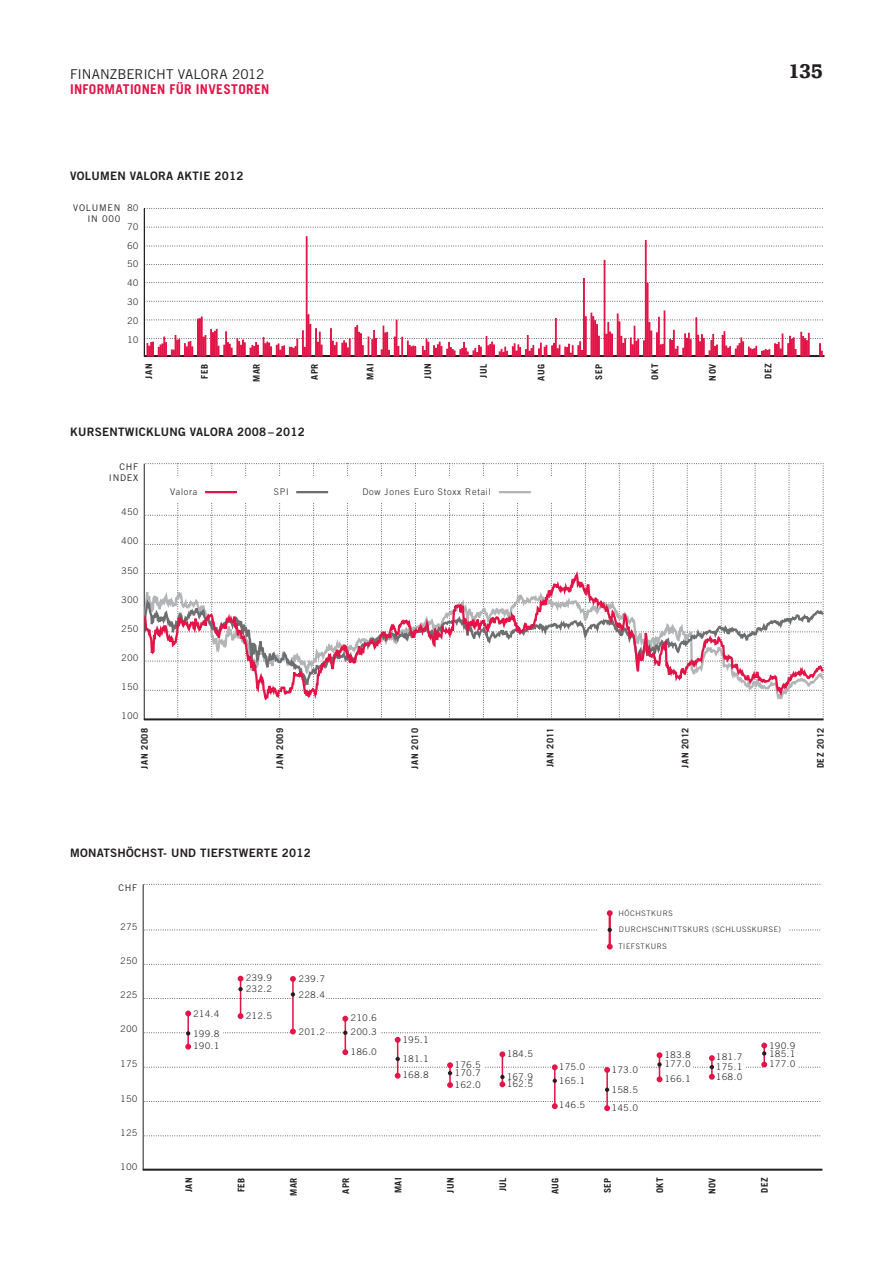
<style>
.page{position:relative;width:893px;height:1263px;background:#fff}
.page>*{position:absolute;margin:0;border:0;box-sizing:border-box;transform-origin:0 0}
.t1{font:900 21px "Egyptienne F";color:#231f20}
.t2{font:700 13.5px/15px "Trade Gothic";letter-spacing:.02em;color:#e31548}
.t3{font:11.7px "Trade Gothic Bold Two";letter-spacing:.02em;color:#231f20}
.t4{font:300 9.15px/18.8px "Trade Gothic";letter-spacing:.08em;color:#231f20}
.t5{font:700 9.15px "Trade Gothic";letter-spacing:.06em;color:#231f20}
.t6{font:9.15px/10.6px "Trade Gothic";letter-spacing:.08em;color:#231f20;text-align:right}
.t7{font:300 7.65px "Trade Gothic";letter-spacing:.08em;color:#231f20}
.s1{font-weight:400;color:#231f20}
</style>
<div class="page">
<svg style="left:145px;top:208px;width:678px;height:1px"></svg>
<svg style="left:145px;top:227px;width:678px;height:1px"></svg>
<hr style="left:144px;top:208px;width:1px;height:148px;background:#231f20">
<hr style="left:144px;top:355px;width:680px;height:2px;background:#231f20">
<svg style="left:147px;top:236px;width:676px;height:120px"></svg>
<svg style="left:145px;top:964px;width:676px;height:1px"></svg>
<svg style="left:145px;top:884px;width:676px;height:1px"></svg>
<svg style="left:145px;top:1135px;width:676px;height:1px"></svg>
<hr style="left:143px;top:884px;width:1px;height:286px;background:#231f20">
<hr style="left:143px;top:1169px;width:679px;height:2px;background:#231f20">
<hr style="left:187px;top:1011px;width:2px;height:34px;background:#e31548">
<hr style="left:240px;top:979px;width:1px;height:37px;background:#e31548">
<hr style="left:292px;top:979px;width:2px;height:52px;background:#e31548">
<hr style="left:345px;top:1019px;width:1px;height:33px;background:#e31548">
<hr style="left:554px;top:1067px;width:2px;height:39px;background:#e31548">
<hr style="left:606px;top:1070px;width:2px;height:38px;background:#e31548">
<svg style="left:185px;top:1010px;width:6px;height:6px"></svg>
<svg style="left:238px;top:1013px;width:5px;height:6px"></svg>
<svg style="left:145px;top:976px;width:676px;height:23px"></svg>
<svg style="left:342px;top:1016px;width:6px;height:5px"></svg>
<svg style="left:145px;top:1101px;width:676px;height:10px"></svg>
<svg style="left:145px;top:1028px;width:676px;height:64px"></svg>
<hr style="left:609px;top:913px;width:2px;height:33px;background:#e31548">
<svg style="left:607px;top:910px;width:6px;height:6px"></svg>
<svg style="left:607px;top:944px;width:6px;height:5px"></svg>
<svg style="left:145px;top:928px;width:676px;height:4px"></svg>
<svg style="left:146px;top:463px;width:678px;height:257px"></svg>
<hr style="left:144px;top:718px;width:679px;height:2px;background:#231f20">
<hr style="left:144px;top:464px;width:1px;height:256px;background:#231f20">
<div style="left:153px;top:477px;width:414px;height:25px;background:#fff"></div>
<svg style="left:143px;top:704px;width:681px;height:3px"></svg>
<svg style="left:143px;top:567px;width:681px;height:137px"></svg>
<hr style="left:205px;top:491px;width:32px;height:2px;background:#e31548">
<hr style="left:296px;top:491px;width:32px;height:2px;background:#6d6e70">
<hr style="left:499px;top:491px;width:32px;height:2px;background:#b2b4b6">
<p class="t2" style="left:70px;top:67px;width:201px"><span class="s1">FINANZBERICHT VALORA 2012<br></span>INFORMATIONEN FÜR INVESTOREN</p>
<p class="t1" style="left:789px;top:63px;width:36px">135</p>
<p class="t3" style="left:70px;top:171px;width:175px">VOLUMEN VALORA AKTIE 2012</p>
<p class="t6" style="left:73px;top:203px;width:49px">VOLUMEN<br>IN 000</p>
<p class="t4" style="left:128px;top:199px;width:12px;text-align:justify">80<br>70<br>60<br>50<br>40<br>30<br>20<br>10</p>
<p class="t5" style="left:146px;top:379px;width:16px;rotate:-90deg">JAN</p>
<p class="t5" style="left:201px;top:379px;width:16px;rotate:-90deg">FEB</p>
<p class="t5" style="left:253px;top:382px;width:20px;rotate:-90deg">MAR</p>
<p class="t5" style="left:311px;top:380px;width:18px;rotate:-90deg">APR</p>
<p class="t5" style="left:367px;top:380px;width:17px;rotate:-90deg">MAI</p>
<p class="t5" style="left:425px;top:379px;width:17px;rotate:-90deg">JUN</p>
<p class="t5" style="left:480px;top:377px;width:15px;rotate:-90deg">JUL</p>
<p class="t5" style="left:538px;top:381px;width:18px;rotate:-90deg">AUG</p>
<p class="t5" style="left:596px;top:380px;width:17px;rotate:-90deg">SEP</p>
<p class="t5" style="left:651px;top:380px;width:17px;rotate:-90deg">OKT</p>
<p class="t5" style="left:709px;top:381px;width:18px;rotate:-90deg">NOV</p>
<p class="t5" style="left:765px;top:379px;width:17px;rotate:-90deg">DEZ</p>
<p class="t3" style="left:70px;top:427px;width:236px">KURSENTWICKLUNG VALORA 2008 – 2012</p>
<p class="t6" style="left:109px;top:462px;width:31px">CHF<br>INDEX</p>
<p class="t4" style="left:122px;top:503px;width:18px">450</p>
<p class="t4" style="left:122px;top:532px;width:18px">400</p>
<p class="t4" style="left:122px;top:562px;width:18px">350</p>
<p class="t4" style="left:122px;top:591px;width:18px">300</p>
<p class="t4" style="left:122px;top:620px;width:18px">250</p>
<p class="t4" style="left:122px;top:649px;width:18px">200</p>
<p class="t4" style="left:122px;top:678px;width:18px">150</p>
<p class="t4" style="left:122px;top:707px;width:18px">100</p>
<p class="t4" style="left:170px;top:483px;width:29px">Valora</p>
<p class="t4" style="left:274px;top:483px;width:16px">SPI</p>
<p class="t4" style="left:362px;top:483px;width:130px">Dow Jones Euro Stoxx Retail</p>
<p class="t5" style="left:141px;top:768px;width:42px;rotate:-90deg">JAN 2008</p>
<p class="t5" style="left:276px;top:768px;width:42px;rotate:-90deg">JAN 2009</p>
<p class="t5" style="left:412px;top:768px;width:42px;rotate:-90deg">JAN 2010</p>
<p class="t5" style="left:547px;top:767px;width:41px;rotate:-90deg">JAN 2011</p>
<p class="t5" style="left:682px;top:768px;width:41px;rotate:-90deg">JAN 2012</p>
<p class="t5" style="left:817px;top:768px;width:42px;rotate:-90deg">DEZ 2012</p>
<p class="t3" style="left:70px;top:848px;width:242px">MONATSHÖCHST- UND TIEFSTWERTE 2012</p>
<p class="t6" style="left:119px;top:883px;width:20px">CHF</p>
<p class="t4" style="left:121px;top:918px;width:18px">275</p>
<p class="t4" style="left:121px;top:952px;width:18px">250</p>
<p class="t4" style="left:121px;top:986px;width:18px">225</p>
<p class="t4" style="left:121px;top:1020px;width:18px">200</p>
<p class="t4" style="left:121px;top:1055px;width:18px">175</p>
<p class="t4" style="left:121px;top:1090px;width:18px">150</p>
<p class="t4" style="left:121px;top:1124px;width:18px">125</p>
<p class="t4" style="left:121px;top:1158px;width:18px">100</p>
<p class="t4" style="left:193px;top:1005px;width:27px">214.4</p>
<p class="t4" style="left:193px;top:1028px;width:27px;line-height:12.8px">199.8<br>190.1</p>
<p class="t4" style="left:246px;top:969px;width:27px">239.9</p>
<p class="t4" style="left:246px;top:980px;width:27px">232.2</p>
<p class="t4" style="left:246px;top:1007px;width:27px">212.5</p>
<p class="t4" style="left:299px;top:970px;width:27px">239.7</p>
<p class="t4" style="left:299px;top:986px;width:27px">228.4</p>
<p class="t4" style="left:299px;top:1023px;width:27px">201.2</p>
<p class="t4" style="left:351px;top:1009px;width:27px">210.6</p>
<p class="t4" style="left:351px;top:1023px;width:27px;line-height:19.8px">200.3<br>186.0</p>
<p class="t4" style="left:403px;top:1031px;width:27px">195.1</p>
<p class="t4" style="left:403px;top:1051px;width:27px;line-height:16.4px">181.1<br>168.8</p>
<p class="t4" style="left:455px;top:1056px;width:27px">176.5</p>
<p class="t4" style="left:455px;top:1068px;width:27px;line-height:11.1px">170.7<br>162.0</p>
<p class="t4" style="left:507px;top:1045px;width:27px">184.5</p>
<p class="t4" style="left:507px;top:1073px;width:27px;line-height:7.8px">167.9<br>162.5</p>
<p class="t4" style="left:559px;top:1058px;width:27px">175.0</p>
<p class="t4" style="left:559px;top:1072px;width:27px">165.1</p>
<p class="t4" style="left:559px;top:1096px;width:27px">146.5</p>
<p class="t7" style="left:618px;top:910px;width:56px">HÖCHSTKURS</p>
<p class="t7" style="left:618px;top:944px;width:50px">TIEFSTKURS</p>
<p class="t7" style="left:619px;top:926px;width:164px">DURCHSCHNITTSKURS (SCHLUSSKURSE)</p>
<p class="t4" style="left:612px;top:1061px;width:27px">173.0</p>
<p class="t4" style="left:612px;top:1081px;width:27px">158.5</p>
<p class="t4" style="left:612px;top:1099px;width:27px">145.0</p>
<p class="t4" style="left:665px;top:1046px;width:27px">183.8</p>
<p class="t4" style="left:665px;top:1058px;width:27px;line-height:14.2px">177.0<br>166.1</p>
<p class="t4" style="left:769px;top:1037px;width:27px">190.9</p>
<p class="t4" style="left:716px;top:1048px;width:27px">181.7</p>
<p class="t4" style="left:769px;top:1049px;width:27px;line-height:10.6px">185.1<br>177.0</p>
<p class="t4" style="left:716px;top:1063px;width:27px;line-height:9.3px">175.1<br>168.0</p>
<p class="t5" style="left:186px;top:1192px;width:16px;rotate:-90deg">JAN</p>
<p class="t5" style="left:238px;top:1192px;width:16px;rotate:-90deg">FEB</p>
<p class="t5" style="left:290px;top:1196px;width:20px;rotate:-90deg">MAR</p>
<p class="t5" style="left:343px;top:1194px;width:18px;rotate:-90deg">APR</p>
<p class="t5" style="left:395px;top:1193px;width:17px;rotate:-90deg">MAI</p>
<p class="t5" style="left:447px;top:1193px;width:17px;rotate:-90deg">JUN</p>
<p class="t5" style="left:500px;top:1191px;width:15px;rotate:-90deg">JUL</p>
<p class="t5" style="left:552px;top:1194px;width:18px;rotate:-90deg">AUG</p>
<p class="t5" style="left:604px;top:1193px;width:17px;rotate:-90deg">SEP</p>
<p class="t5" style="left:657px;top:1193px;width:17px;rotate:-90deg">OKT</p>
<p class="t5" style="left:709px;top:1194px;width:18px;rotate:-90deg">NOV</p>
<p class="t5" style="left:761px;top:1193px;width:17px;rotate:-90deg">DEZ</p>
</div>
